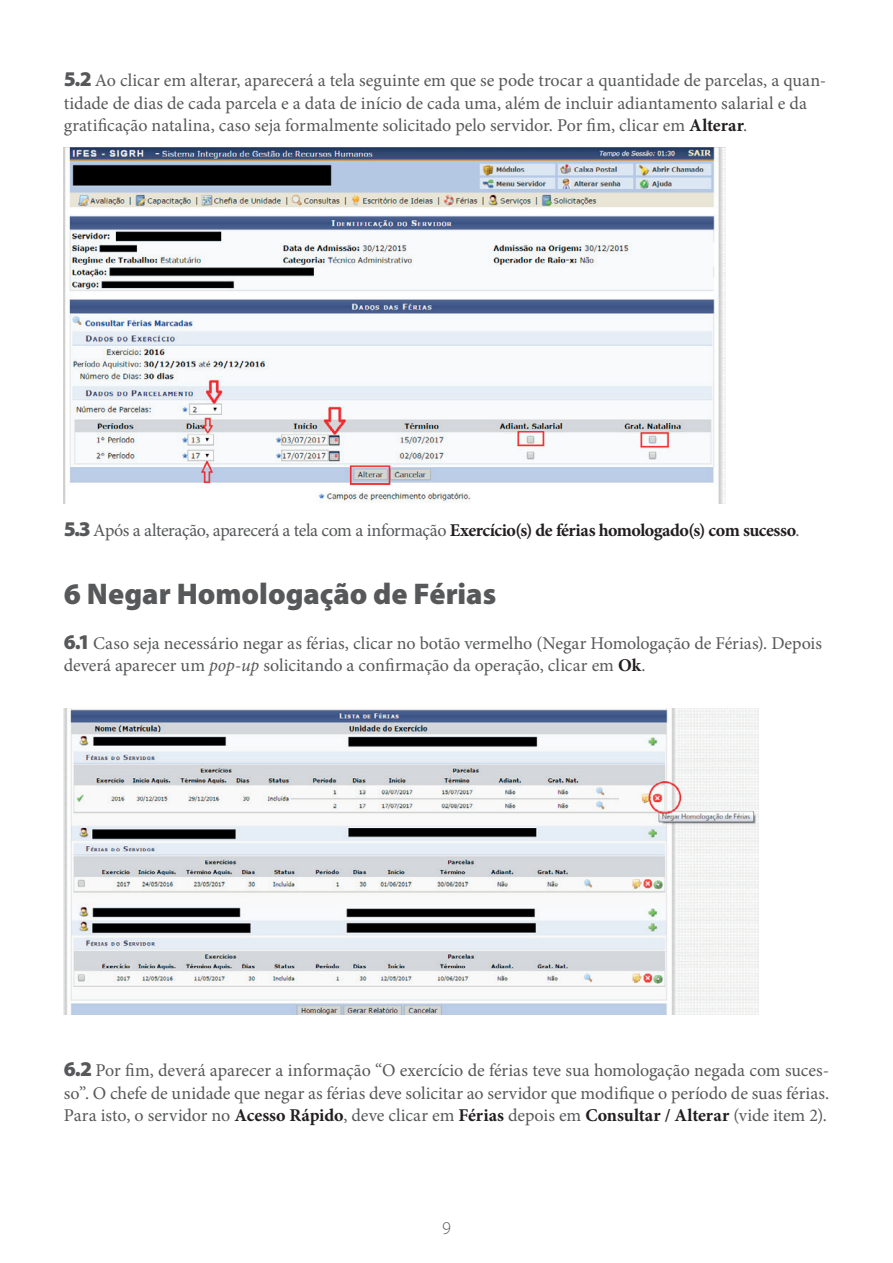
<style>
.page{position:relative;width:893px;height:1263px;background:#fff}
.page>*{position:absolute;margin:0;border:0;box-sizing:border-box;transform-origin:0 0}
.t1{font:900 30px "Myriad Pro";color:#57585a}
.t2{font:18px/22.5px "Minion Pro";letter-spacing:-.005em;color:#57585a}
.t3{font:18px "Minion Pro";letter-spacing:-.025em;color:#57585a}
.t4{font:300 18px "Myriad Pro";color:#57585a}
.s1{font-family:"Myriad Pro";font-weight:900;font-size:21px}
.s2{font-weight:700;color:#231f20}
.s3{font-style:italic}
</style>
<div class="page">
<img style="left:64px;top:148px;width:662px;height:355px">
<img style="left:64px;top:708px;width:695px;height:306px">
<p class="t2" style="left:64px;top:69px;width:764px"><span class="s1">5.2</span> Ao clicar em alterar, aparecerá a tela seguinte em que se pode trocar a quantidade de parcelas, a quan&shy;tidade de dias de cada parcela e a data de início de cada uma, além de incluir adiantamento salarial e da gratificação natalina, caso seja formalmente solicitado pelo servidor. Por fim, clicar em <span class="s2">Alterar</span>.</p>
<p class="t3" style="left:64px;top:518px;width:737px"><span class="s1">5.3</span> Após a alteração, aparecerá a tela com a informação <span class="s2">Exercício(s) de férias homologado(s) com sucesso</span>.</p>
<h1 class="t1" style="left:64px;top:577px;width:434px">6 Negar Homologação de Férias</h1>
<p class="t2" style="left:64px;top:632px;width:760px"><span class="s1">6.1</span> Caso seja necessário negar as férias, clicar no botão vermelho (Negar Homologação de Férias). Depois deverá aparecer um <span class="s3">pop-up</span> solicitando a confirmação da operação, clicar em <span class="s2">Ok</span>.</p>
<p class="t2" style="left:64px;top:1059px;width:767px;text-align:justify"><span class="s1">6.2</span> Por fim, deverá aparecer a informação “O exercício de férias teve sua homologação negada com suces&shy;so”. O chefe de unidade que negar as férias deve solicitar ao servidor que modifique o período de suas férias.<br>Para isto, o servidor no <span class="s2">Acesso Rápido</span>, deve clicar em <span class="s2">Férias</span> depois em <span class="s2">Consultar / Alterar</span> (vide item 2).</p>
<p class="t4" style="left:442px;top:1218px;width:10px">9</p>
</div>
